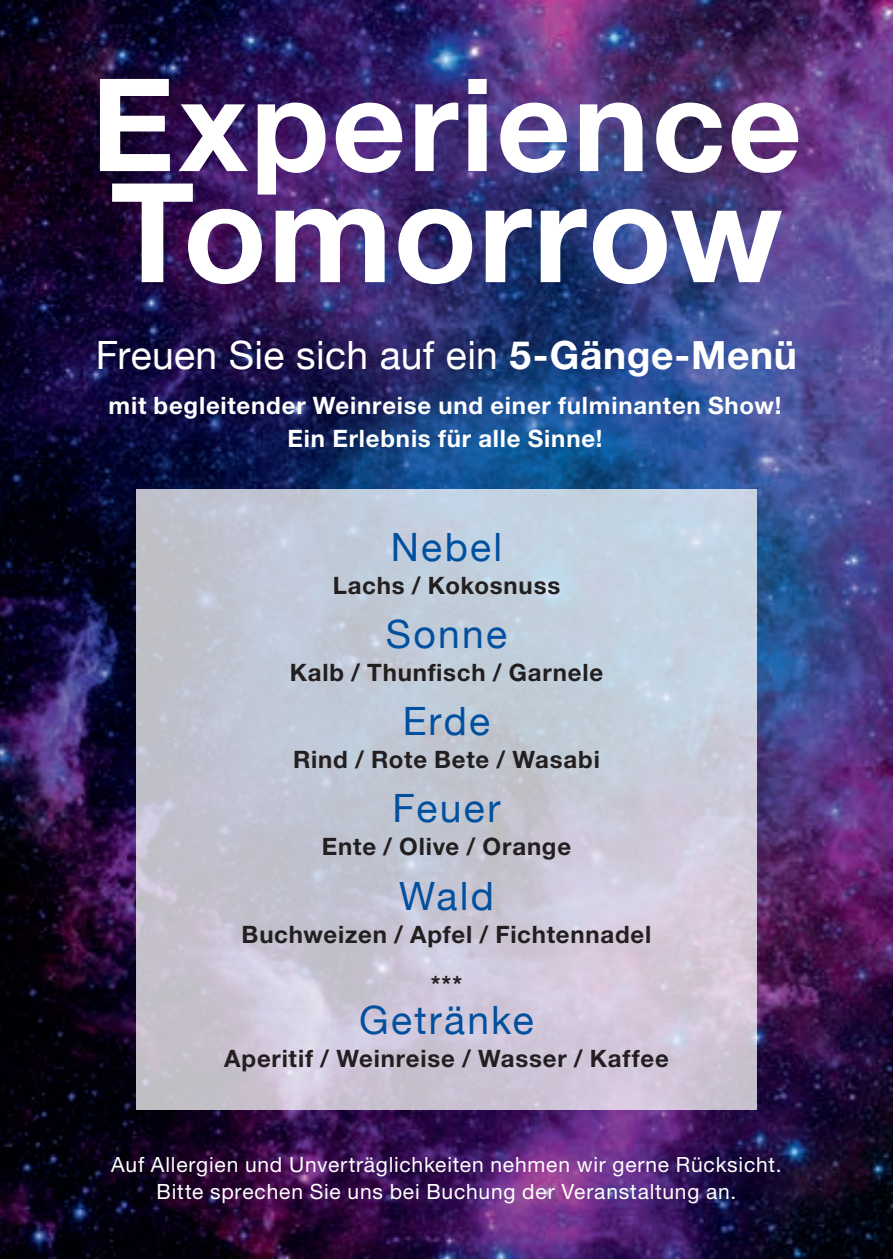
<style>
.page{position:relative;width:893px;height:1259px;background:#fff}
.page>*{position:absolute;margin:0;border:0;box-sizing:border-box;transform-origin:0 0}
.t1{font:700 138px "Helvetica Neue";letter-spacing:.005em;color:#fff}
.t2{font:700 129px "Helvetica Neue";letter-spacing:.02em;color:#fff}
.t3{font:39px "Helvetica Neue";letter-spacing:.06em;color:#01509f}
.t4{font:39px "Helvetica Neue";letter-spacing:.01em;color:#fff}
.t5{font:700 24px/50.1px "Helvetica Neue";letter-spacing:.035em;color:#231f20;text-align:center}
.t6{font:700 24px/33px "Helvetica Neue";letter-spacing:.035em;color:#fff;text-align:center}
.t7{font:21px/27px "Helvetica Neue";letter-spacing:.04em;color:#fff;text-align:center}
.s1{font-weight:700}
</style>
<div class="page">
<img style="left:0;top:0;width:893px;height:1259px">
<svg style="left:136px;top:489px;width:621px;height:621px;background:#c7c8d7"></svg>
<h2 class="t2" style="left:91px;top:45px;width:712px">Experience</h2>
<h1 class="t1" style="left:110px;top:147px;width:674px">Tomorrow</h1>
<h3 class="t4" style="left:96px;top:327px;width:703px">Freuen Sie sich auf ein <span class="s1">5-Gänge-Menü</span></h3>
<p class="t6" style="left:109px;top:389px;width:674px">mit begleitender Weinreise und einer fulminanten Show!<br>Ein Erlebnis für alle Sinne!</p>
<h3 class="t3" style="left:391px;top:518px;width:113px">Nebel</h3>
<p class="t5" style="left:333px;top:559px;width:229px">Lachs / Kokosnuss</p>
<h3 class="t3" style="left:386px;top:606px;width:123px">Sonne</h3>
<p class="t5" style="left:290px;top:647px;width:315px">Kalb / Thunfisch / Garnele</p>
<h3 class="t3" style="left:403px;top:693px;width:89px">Erde</h3>
<p class="t5" style="left:293px;top:734px;width:308px">Rind / Rote Bete / Wasabi</p>
<h3 class="t3" style="left:393px;top:780px;width:109px">Feuer</h3>
<p class="t5" style="left:322px;top:821px;width:251px">Ente / Olive / Orange</p>
<h3 class="t3" style="left:399px;top:867px;width:96px">Wald</h3>
<p class="t5" style="left:242px;top:908px;width:411px">Buchweizen / Apfel / Fichtennadel ***</p>
<h3 class="t3" style="left:359px;top:992px;width:176px">Getränke</h3>
<p class="t5" style="left:224px;top:1033px;width:446px">Aperitif / Weinreise / Wasser / Kaffee</p>
<p class="t7" style="left:111px;top:1151px;width:672px">Auf Allergien und Unverträglichkeiten nehmen wir gerne Rücksicht.<br>Bitte sprechen Sie uns bei Buchung der Veranstaltung an.</p>
</div>
